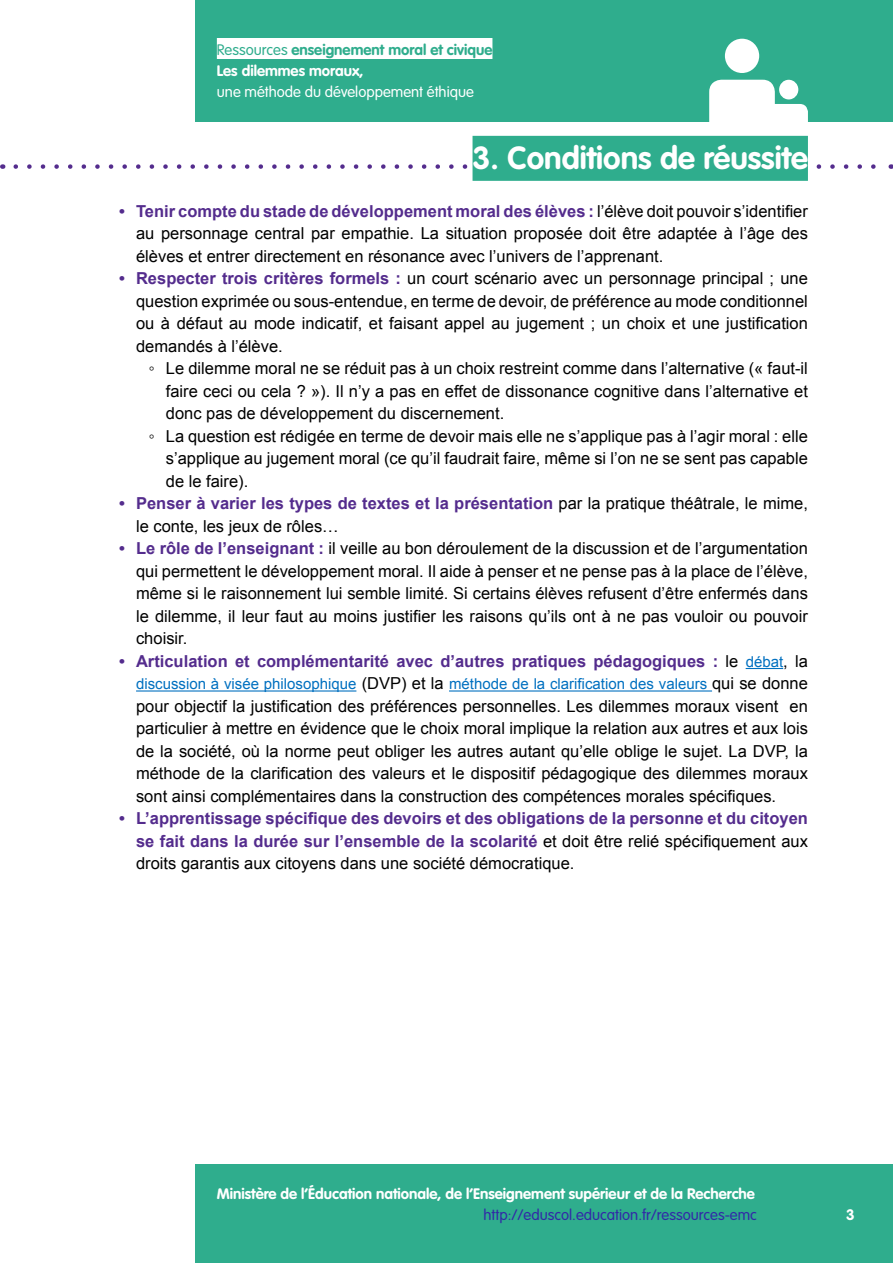
<style>
.page{position:relative;width:893px;height:1263px;background:#fff}
.page>*{position:absolute;margin:0;border:0;box-sizing:border-box;transform-origin:0 0}
.Titre_1{font:700 31.5px "VAG Rounded Std";color:#fff}
.t1{font:16.5px/22.5px "Arial";color:#000;text-align:justify}
.t2{font:700 16.5px/22.5px "Arial";color:#542c8d;text-align:justify}
.t3{font:15px "Arial";color:#0070c0}
.Pied_de_page{font:700 15px "VAG Rounded Std";color:#fff}
.t4{font:700 15px/21px "VAG Rounded Std";color:#2fad8d}
.t5{font:300 15px "VAG Rounded Std";color:#3229a7}
.t6{font:300 15px "VAG Rounded Std";color:#fff}
.s1{font-weight:300}
.s2{color:#fff}
.s3{font-weight:700;color:#542c8d}
.s4{font-weight:400;color:#000}
.s5{font-weight:400;font-size:15px;color:#0070c0}
.s6{font-size:16.5px;color:#000}
</style>
<div class="page">
<div style="left:196px;top:0;width:697px;height:122px;background:#2fad8d"></div>
<div style="left:779px;top:80px;width:19px;height:19px;background:#fff;border-radius:50%"></div>
<div style="left:709px;top:80px;width:66px;height:86px;background:#fff;border-radius:12px"></div>
<div style="left:758px;top:104px;width:50px;height:62px;background:#fff;border-radius:8px"></div>
<div style="left:725px;top:39px;width:34px;height:34px;background:#fff;border-radius:50%"></div>
<div style="left:217px;top:38px;width:275px;height:21px;background:#fff"></div>
<div style="left:196px;top:1164px;width:697px;height:99px;background:#2fad8d"></div>
<svg style="left:16px;top:164px;width:860px;height:5px"></svg>
<div style="left:472px;top:136px;width:336px;height:45px;background:#2fad8d"></div>
<hr style="left:746px;top:668px;width:37px;height:1px;background:#0070c0">
<hr style="left:136px;top:690px;width:220px;height:1px;background:#0070c0">
<hr style="left:449px;top:690px;width:263px;height:1px;background:#0070c0">
<p class="t4" style="left:217px;top:39px;width:277px"><span class="s1">Ressources</span> enseignement moral et civique<br><span class="s2">Les dilemmes moraux,</span></p>
<p class="t6" style="left:217px;top:83px;width:259px">une méthode du développement éthique</p>
<h1 class="Titre_1" style="left:472px;top:139px;width:337px">3. Conditions de réussite</h1>
<p class="t1" style="left:136px;top:200px;width:673px;text-indent:-17px"><span class="s3">• Tenir compte du stade de développement moral des élèves :</span> l’élève doit pouvoir s’identifier au personnage central par empathie. La situation proposée doit être adaptée à l’âge des élèves et entrer directement en résonance avec l’univers de l’apprenant.</p>
<p class="t1" style="left:136px;top:267px;width:673px;text-indent:-17px"><span class="s3">• Respecter trois critères formels :</span> un court scénario avec un personnage principal ; une question exprimée ou sous-entendue, en terme de devoir, de préférence au mode conditionnel ou à défaut au mode indicatif, et faisant appel au jugement ; un choix et une justification demandés à l’élève.</p>
<p class="t1" style="left:166px;top:357px;width:644px;text-indent:-17px">◦ Le dilemme moral ne se réduit pas à un choix restreint comme dans l’alternative (« faut-il faire ceci ou cela ? »). Il n’y a pas en effet de dissonance cognitive dans l’alternative et donc pas de développement du discernement.</p>
<p class="t1" style="left:166px;top:425px;width:644px;text-indent:-17px">◦ La question est rédigée en terme de devoir mais elle ne s’applique pas à l’agir moral : elle s’applique au jugement moral (ce qu’il faudrait faire, même si l’on ne se sent pas capable de le faire).</p>
<p class="t1" style="left:136px;top:492px;width:673px;text-indent:-17px"><span class="s3">• Penser à varier les types de textes et la présentation</span> par la pratique théâtrale, le mime, le conte, les jeux de rôles…</p>
<p class="t1" style="left:136px;top:537px;width:673px;text-indent:-17px"><span class="s3">• Le rôle de l’enseignant :</span> il veille au bon déroulement de la discussion et de l’argumentation qui permettent le développement moral. Il aide à penser et ne pense pas à la place de l’élève, même si le raisonnement lui semble limité. Si certains élèves refusent d’être enfermés dans le dilemme, il leur faut au moins justifier les raisons qu’ils ont à ne pas vouloir ou pouvoir choisir.</p>
<p class="t2" style="left:119px;top:650px;width:690px">• Articulation et complémentarité avec d’autres pratiques pédagogiques : <span class="s4">le</span> <span class="s5">débat</span><span class="s4">, la</span></p>
<p class="t3" style="left:136px;top:674px;width:673px">discussion à visée philosophique <span class="s6">(DVP) et la</span> méthode de la clarification des valeurs <span class="s6">qui se donne</span></p>
<p class="t1" style="left:136px;top:695px;width:673px">pour objectif la justification des préférences personnelles. Les dilemmes moraux visent en particulier à mettre en évidence que le choix moral implique la relation aux autres et aux lois de la société, où la norme peut obliger les autres autant qu’elle oblige le sujet. La DVP, la méthode de la clarification des valeurs et le dispositif pédagogique des dilemmes moraux sont ainsi complémentaires dans la construction des compétences morales spécifiques.</p>
<p class="t2" style="left:136px;top:808px;width:673px;text-indent:-17px">• L’apprentissage spécifique des devoirs et des obligations de la personne et du citoyen se fait dans la durée sur l’ensemble de la scolarité <span class="s4">et doit être relié spécifiquement aux droits garantis aux citoyens dans une société démocratique.</span></p>
<p class="Pied_de_page" style="left:217px;top:1185px;width:540px">Ministère de l’Éducation nationale, de l’Enseignement supérieur et de la Recherche</p>
<p class="t5" style="left:483px;top:1206px;width:275px">http://eduscol.education.fr/ressources-emc</p>
<p class="Pied_de_page" style="left:846px;top:1206px;width:10px">3</p>
</div>
